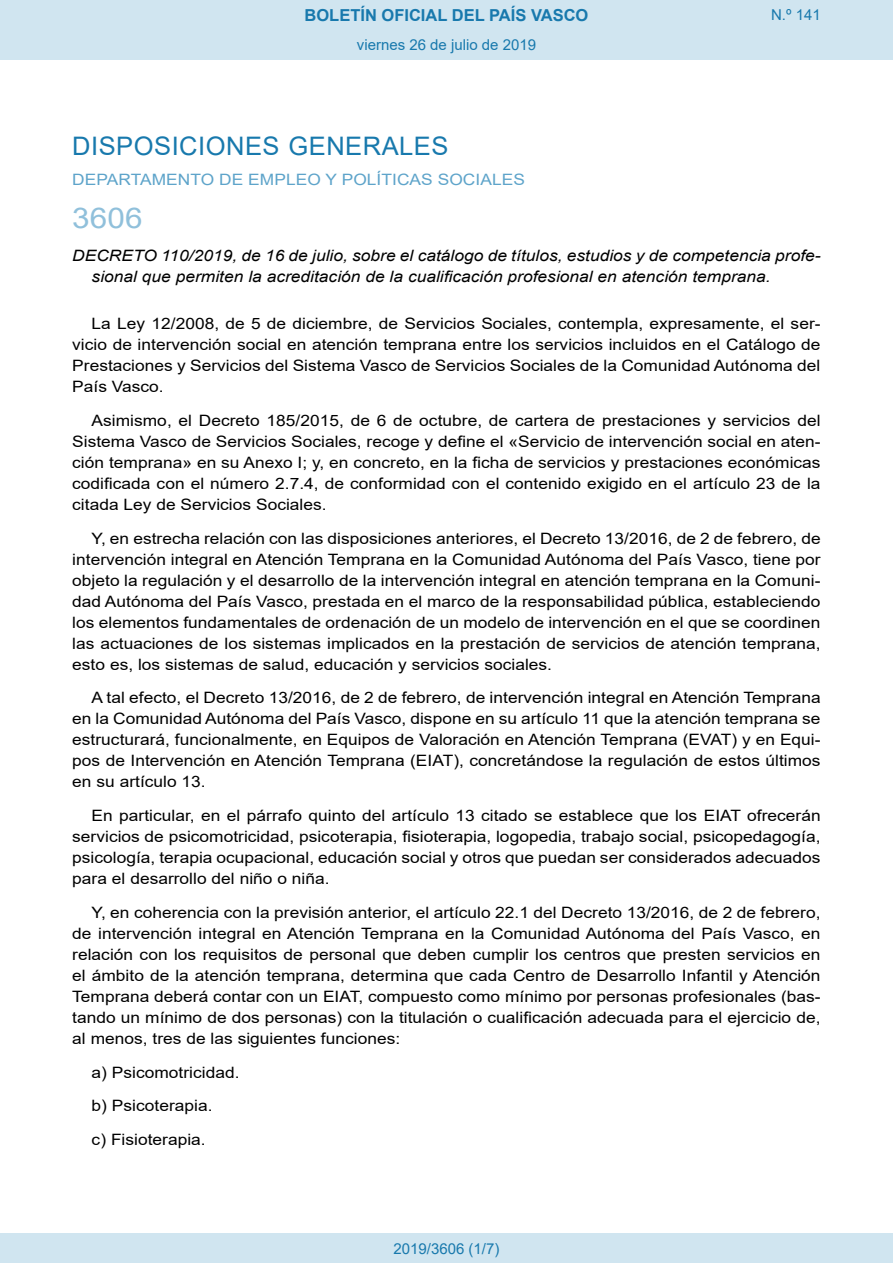
<style>
.page{position:relative;width:893px;height:1263px;background:#fff}
.page>*{position:absolute;margin:0;border:0;box-sizing:border-box;transform-origin:0 0}
.BOPVOrden{font:28.5px "Arial";color:#90c0db;scale:1.11 1}
.BOPVSeccion{font:25.5px "Arial";letter-spacing:.02em;color:#1879ad}
.t1{font:700 16.5px "Arial";color:#1879ad}
.BOPVDetalle{font:15.6px/21px "Arial";color:#000;text-align:justify;scale:1.11 1}
.BOPVTitulo{font:italic 15.6px/21px "Arial";color:#000;scale:1.11 1}
.BOPVOrganismo{font:15.6px "Arial";letter-spacing:.005em;color:#5ea4ca;scale:1.11 1}
.Paginacion_Centro{font:15px "Arial";color:#1879ad}
</style>
<div class="page">
<div style="left:0;top:0;width:893px;height:60px;background:#d0e5f0"></div>
<div style="left:0;top:1233px;width:893px;height:30px;background:#d0e5f0"></div>
<p class="t1" style="left:305px;top:3px;width:285px">BOLETÍN OFICIAL DEL PAÍS VASCO</p>
<p class="Paginacion_Centro" style="left:357px;top:35px;width:181px">viernes 26 de julio de 2019</p>
<p class="Paginacion_Centro" style="left:771px;top:5px;width:51px">N.º 141</p>
<p class="BOPVSeccion" style="left:72px;top:128px;width:378px">DISPOSICIONES GENERALES</p>
<p class="BOPVOrganismo" style="left:72px;top:169px;width:409px">DEPARTAMENTO DE EMPLEO Y POLÍTICAS SOCIALES</p>
<p class="BOPVOrden" style="left:72px;top:198px;width:65px">3606</p>
<p class="BOPVTitulo" style="left:92px;top:246px;width:658px;text-indent:-19px">DECRETO 110/2019, de 16 de julio, sobre el catálogo de títulos, estudios y de competencia profe&shy;sional que permiten la acreditación de la cualificación profesional en atención temprana.</p>
<p class="BOPVDetalle" style="left:72px;top:313px;width:676px;text-indent:19px">La Ley 12/2008, de 5 de diciembre, de Servicios Sociales, contempla, expresamente, el ser&shy;vicio de intervención social en atención temprana entre los servicios incluidos en el Catálogo de Prestaciones y Servicios del Sistema Vasco de Servicios Sociales de la Comunidad Autónoma del País Vasco.</p>
<p class="BOPVDetalle" style="left:72px;top:410px;width:676px;text-indent:19px">Asimismo, el Decreto 185/2015, de 6 de octubre, de cartera de prestaciones y servicios del Sistema Vasco de Servicios Sociales, recoge y define el «Servicio de intervención social en aten&shy;ción temprana» en su Anexo I; y, en concreto, en la ficha de servicios y prestaciones económicas codificada con el número 2.7.4, de conformidad con el contenido exigido en el artículo 23 de la citada Ley de Servicios Sociales.</p>
<p class="BOPVDetalle" style="left:72px;top:527px;width:676px;text-indent:19px">Y, en estrecha relación con las disposiciones anteriores, el Decreto 13/2016, de 2 de febrero, de intervención integral en Atención Temprana en la Comunidad Autónoma del País Vasco, tiene por objeto la regulación y el desarrollo de la intervención integral en atención temprana en la Comuni&shy;dad Autónoma del País Vasco, prestada en el marco de la responsabilidad pública, estableciendo los elementos fundamentales de ordenación de un modelo de intervención en el que se coordinen las actuaciones de los sistemas implicados en la prestación de servicios de atención temprana, esto es, los sistemas de salud, educación y servicios sociales.</p>
<p class="BOPVDetalle" style="left:72px;top:687px;width:676px;text-indent:19px">A tal efecto, el Decreto 13/2016, de 2 de febrero, de intervención integral en Atención Temprana en la Comunidad Autónoma del País Vasco, dispone en su artículo 11 que la atención temprana se estructurará, funcionalmente, en Equipos de Valoración en Atención Temprana (EVAT) y en Equi&shy;pos de Intervención en Atención Temprana (EIAT), concretándose la regulación de estos últimos en su artículo 13.</p>
<p class="BOPVDetalle" style="left:72px;top:805px;width:676px;text-indent:19px">En particular, en el párrafo quinto del artículo 13 citado se establece que los EIAT ofrecerán servicios de psicomotricidad, psicoterapia, fisioterapia, logopedia, trabajo social, psicopedagogía, psicología, terapia ocupacional, educación social y otros que puedan ser considerados adecuados para el desarrollo del niño o niña.</p>
<p class="BOPVDetalle" style="left:72px;top:902px;width:676px;text-indent:19px">Y, en coherencia con la previsión anterior, el artículo 22.1 del Decreto 13/2016, de 2 de febrero, de intervención integral en Atención Temprana en la Comunidad Autónoma del País Vasco, en relación con los requisitos de personal que deben cumplir los centros que presten servicios en el ámbito de la atención temprana, determina que cada Centro de Desarrollo Infantil y Atención Temprana deberá contar con un EIAT, compuesto como mínimo por personas profesionales (bas&shy;tando un mínimo de dos personas) con la titulación o cualificación adecuada para el ejercicio de, al menos, tres de las siguientes funciones:</p>
<p class="BOPVDetalle" style="left:92px;top:1061px;width:135px">a) Psicomotricidad.</p>
<p class="BOPVDetalle" style="left:92px;top:1095px;width:110px">b) Psicoterapia.</p>
<p class="BOPVDetalle" style="left:92px;top:1129px;width:104px">c) Fisioterapia.</p>
<p class="Paginacion_Centro" style="left:393px;top:1238px;width:107px">2019/3606 (1/7)</p>
</div>
